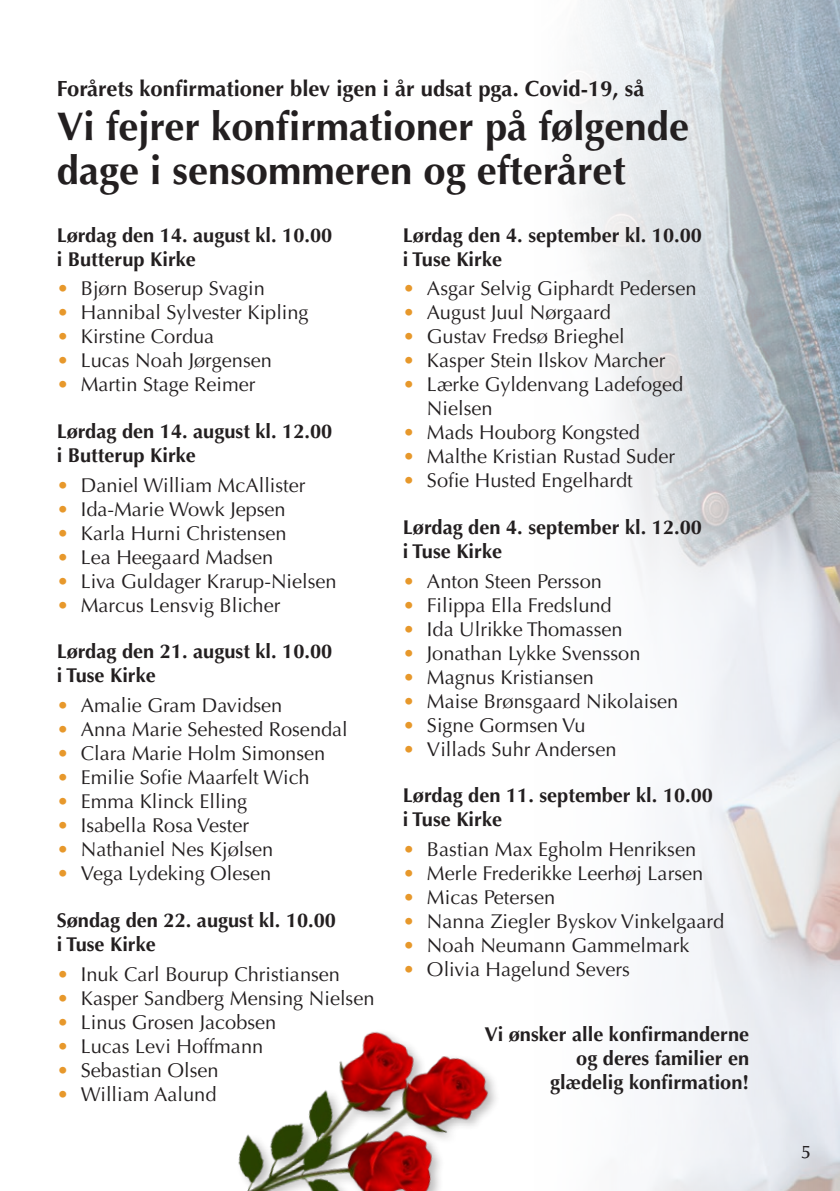
<style>
.page{position:relative;width:840px;height:1191px;background:#fff}
.page>*{position:absolute;margin:0;border:0;box-sizing:border-box;transform-origin:0 0}
.t1{font:700 40px/44px "Optima LT Std";color:#231f20}
.t2{font:700 22px "Optima LT Std";color:#231f20}
.t3{font:20px/24px "Optima LT Std";color:#231f20}
.t4{font:700 20px/24px "Optima LT Std";color:#231f20}
.t5{font:18px "Optima LT Std";color:#231f20}
.s1{color:#e7982b}
</style>
<div class="page">
<img style="left:580px;top:0;width:259px;height:1191px">
<img style="left:238px;top:1031px;width:258px;height:160px">
<p class="t2" style="left:57px;top:75px;width:589px">Forårets konfirmationer blev igen i år udsat pga. Covid-19, så</p>
<p class="t1" style="left:57px;top:104px;width:633px">Vi fejrer konfirmationer på følgende dage i sensommeren og efteråret</p>
<p class="t4" style="left:403px;top:223px;width:300px">Lørdag den 4. september kl. 10.00 i Tuse Kirke</p>
<p class="t3" style="left:403px;top:277px;width:295px"><span class="s1">•</span> Asgar Selvig Giphardt Pedersen</p>
<p class="t3" style="left:403px;top:301px;width:209px"><span class="s1">•</span> August Juul Nørgaard</p>
<p class="t3" style="left:403px;top:325px;width:223px"><span class="s1">•</span> Gustav Fredsø Brieghel</p>
<p class="t3" style="left:403px;top:349px;width:264px"><span class="s1">•</span> Kasper Stein Ilskov Marcher</p>
<p class="t3" style="left:427px;top:373px;width:258px;text-indent:-24px"><span class="s1">•</span> Lærke Gyldenvang Ladefoged<br>Nielsen</p>
<p class="t3" style="left:403px;top:421px;width:238px"><span class="s1">•</span> Mads Houborg Kongsted</p>
<p class="t3" style="left:403px;top:445px;width:273px"><span class="s1">•</span> Malthe Kristian Rustad Suder</p>
<p class="t3" style="left:403px;top:469px;width:231px"><span class="s1">•</span> Sofie Husted Engelhardt</p>
<p class="t4" style="left:403px;top:515px;width:300px">Lørdag den 4. september kl. 12.00 i Tuse Kirke</p>
<p class="t3" style="left:403px;top:569px;width:200px"><span class="s1">•</span> Anton Steen Persson</p>
<p class="t3" style="left:403px;top:593px;width:210px"><span class="s1">•</span> Filippa Ella Fredslund</p>
<p class="t3" style="left:403px;top:617px;width:221px"><span class="s1">•</span> Ida Ulrikke Thomassen</p>
<p class="t3" style="left:403px;top:641px;width:239px"><span class="s1">•</span> Jonathan Lykke Svensson</p>
<p class="t3" style="left:403px;top:665px;width:192px"><span class="s1">•</span> Magnus Kristiansen</p>
<p class="t3" style="left:403px;top:689px;width:277px"><span class="s1">•</span> Maise Brønsgaard Nikolaisen</p>
<p class="t3" style="left:403px;top:713px;width:184px"><span class="s1">•</span> Signe Gormsen Vu</p>
<p class="t3" style="left:403px;top:737px;width:215px"><span class="s1">•</span> Villads Suhr Andersen</p>
<p class="t4" style="left:403px;top:784px;width:311px">Lørdag den 11. september kl. 10.00 i Tuse Kirke</p>
<p class="t3" style="left:403px;top:837px;width:294px"><span class="s1">•</span> Bastian Max Egholm Henriksen</p>
<p class="t3" style="left:403px;top:861px;width:301px"><span class="s1">•</span> Merle Frederikke Leerhøj Larsen</p>
<p class="t3" style="left:403px;top:885px;width:154px"><span class="s1">•</span> Micas Petersen</p>
<p class="t3" style="left:403px;top:909px;width:322px"><span class="s1">•</span> Nanna Ziegler Byskov Vinkelgaard</p>
<p class="t3" style="left:403px;top:933px;width:288px"><span class="s1">•</span> Noah Neumann Gammelmark</p>
<p class="t3" style="left:403px;top:957px;width:228px"><span class="s1">•</span> Olivia Hagelund Severs</p>
<p class="t4" style="left:57px;top:223px;width:277px">Lørdag den 14. august kl. 10.00 i Butterup Kirke</p>
<p class="t3" style="left:57px;top:277px;width:210px"><span class="s1">•</span> Bjørn Boserup Svagin</p>
<p class="t3" style="left:57px;top:301px;width:253px"><span class="s1">•</span> Hannibal Sylvester Kipling</p>
<p class="t3" style="left:57px;top:325px;width:159px"><span class="s1">•</span> Kirstine Cordua</p>
<p class="t3" style="left:57px;top:349px;width:216px"><span class="s1">•</span> Lucas Noah Jørgensen</p>
<p class="t3" style="left:57px;top:373px;width:200px"><span class="s1">•</span> Martin Stage Reimer</p>
<p class="t4" style="left:57px;top:419px;width:277px">Lørdag den 14. august kl. 12.00 i Butterup Kirke</p>
<p class="t3" style="left:57px;top:473px;width:250px"><span class="s1">•</span> Daniel William McAllister</p>
<p class="t3" style="left:57px;top:497px;width:230px"><span class="s1">•</span> Ida-Marie Wowk Jepsen</p>
<p class="t3" style="left:57px;top:521px;width:231px"><span class="s1">•</span> Karla Hurni Christensen</p>
<p class="t3" style="left:57px;top:545px;width:218px"><span class="s1">•</span> Lea Heegaard Madsen</p>
<p class="t3" style="left:57px;top:569px;width:281px"><span class="s1">•</span> Liva Guldager Krarup-Nielsen</p>
<p class="t3" style="left:57px;top:593px;width:225px"><span class="s1">•</span> Marcus Lensvig Blicher</p>
<p class="t4" style="left:57px;top:640px;width:277px">Lørdag den 21. august kl. 10.00 i Tuse Kirke</p>
<p class="t3" style="left:57px;top:693px;width:227px"><span class="s1">•</span> Amalie Gram Davidsen</p>
<p class="t3" style="left:57px;top:717px;width:292px"><span class="s1">•</span> Anna Marie Sehested Rosendal</p>
<p class="t3" style="left:57px;top:741px;width:270px"><span class="s1">•</span> Clara Marie Holm Simonsen</p>
<p class="t3" style="left:57px;top:765px;width:254px"><span class="s1">•</span> Emilie Sofie Maarfelt Wich</p>
<p class="t3" style="left:57px;top:789px;width:192px"><span class="s1">•</span> Emma Klinck Elling</p>
<p class="t3" style="left:57px;top:813px;width:194px"><span class="s1">•</span> Isabella Rosa Vester</p>
<p class="t3" style="left:57px;top:837px;width:218px"><span class="s1">•</span> Nathaniel Nes Kjølsen</p>
<p class="t3" style="left:57px;top:861px;width:216px"><span class="s1">•</span> Vega Lydeking Olesen</p>
<p class="t4" style="left:57px;top:908px;width:281px">Søndag den 22. august kl. 10.00 i Tuse Kirke</p>
<p class="t3" style="left:57px;top:962px;width:284px"><span class="s1">•</span> Inuk Carl Bourup Christiansen</p>
<p class="t3" style="left:57px;top:986px;width:319px"><span class="s1">•</span> Kasper Sandberg Mensing Nielsen</p>
<p class="t3" style="left:57px;top:1010px;width:221px"><span class="s1">•</span> Linus Grosen Jacobsen</p>
<p class="t3" style="left:57px;top:1034px;width:208px"><span class="s1">•</span> Lucas Levi Hoffmann</p>
<p class="t3" style="left:57px;top:1058px;width:163px"><span class="s1">•</span> Sebastian Olsen</p>
<p class="t3" style="left:57px;top:1082px;width:161px"><span class="s1">•</span> William Aalund</p>
<p class="t4" style="left:484px;top:1022px;width:266px;text-align:right">Vi ønsker alle konfirmanderne og deres familier en<br>glædelig konfirmation!</p>
<p class="t5" style="left:800px;top:1141px;width:12px">5</p>
</div>
